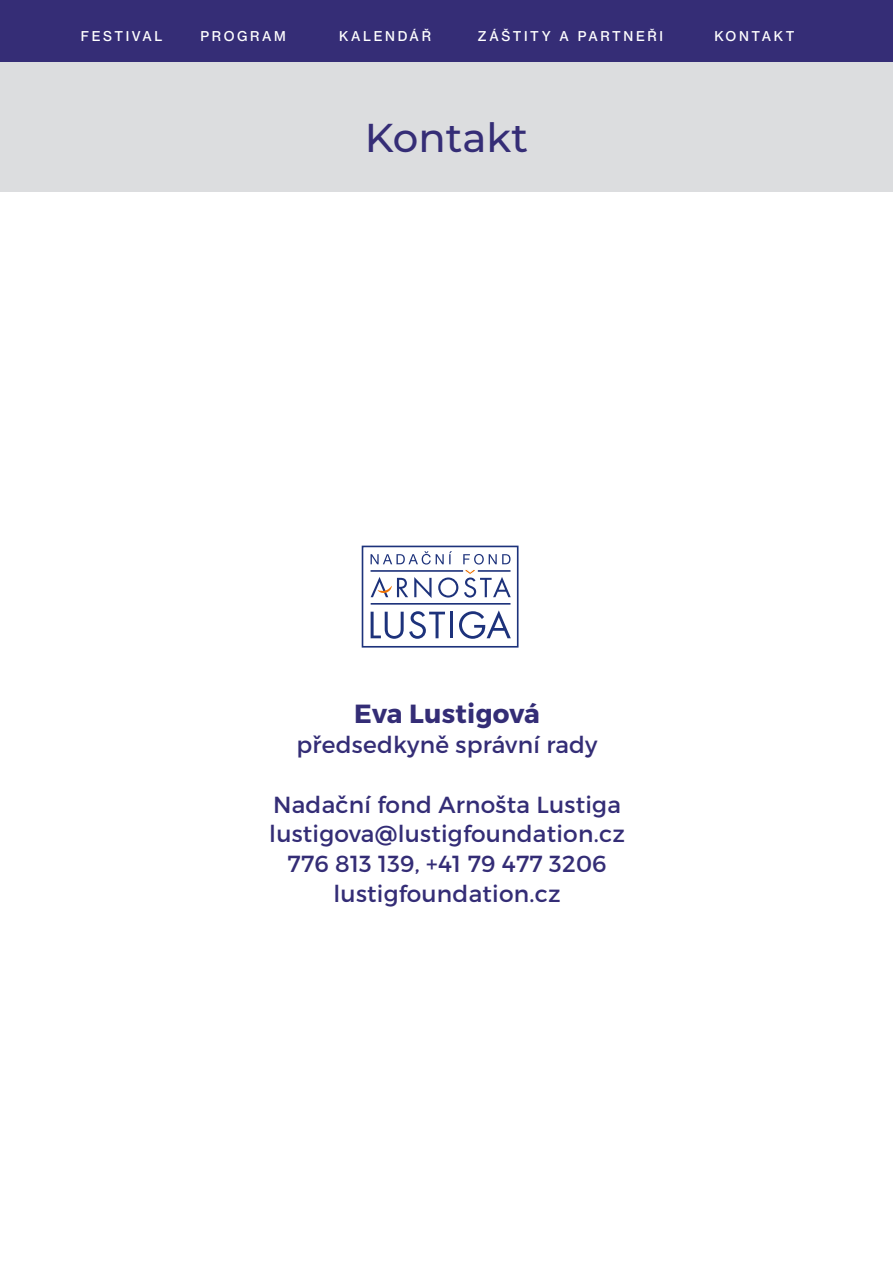
<style>
.page{position:relative;width:893px;height:1263px;background:#fff}
.page>*{position:absolute;margin:0;border:0;box-sizing:border-box;transform-origin:0 0}
.t1{font:500 40.2px "Montserrat";color:#352d76}
.t2{font:700 26.25px "Montserrat";letter-spacing:.01em;color:#342d76}
.t3{font:23.25px/29.7px "Montserrat";letter-spacing:.01em;color:#342d76;text-align:center}
.t4{font:13.2px "Neue Haas Grotesk Text Pro";letter-spacing:.2em;color:#fff}
</style>
<div class="page">
<div style="left:0;top:50px;width:893px;height:141px;background:#dcdddf"></div>
<svg style="left:361px;top:545px;width:158px;height:103px"></svg>
<hr style="left:371px;top:603px;width:139px;height:2px;background:#1d327b">
<hr style="left:371px;top:570px;width:92px;height:2px;background:#1d327b">
<hr style="left:478px;top:570px;width:32px;height:2px;background:#1d327b">
<div style="left:0;top:0;width:893px;height:61px;background:#352d76"></div>
<p class="t4" style="left:81px;top:28px;width:83px">FESTIVAL</p>
<p class="t4" style="left:200px;top:28px;width:87px">PROGRAM</p>
<p class="t4" style="left:339px;top:28px;width:93px">KALENDÁŘ</p>
<p class="t4" style="left:478px;top:28px;width:187px">ZÁŠTITY A PARTNEŘI</p>
<p class="t4" style="left:714px;top:28px;width:82px">KONTAKT</p>
<h1 class="t1" style="left:365px;top:109px;width:165px">Kontakt</h1>
<p class="t2" style="left:354px;top:698px;width:187px">Eva Lustigová</p>
<p class="t3" style="left:297px;top:730px;width:303px">předsedkyně správní rady</p>
<p class="t3" style="left:269px;top:789px;width:357px">Nadační fond Arnošta Lustiga lustigova@lustigfoundation.cz<br>776 813 139, +41 79 477 3206 lustigfoundation.cz</p>
</div>
